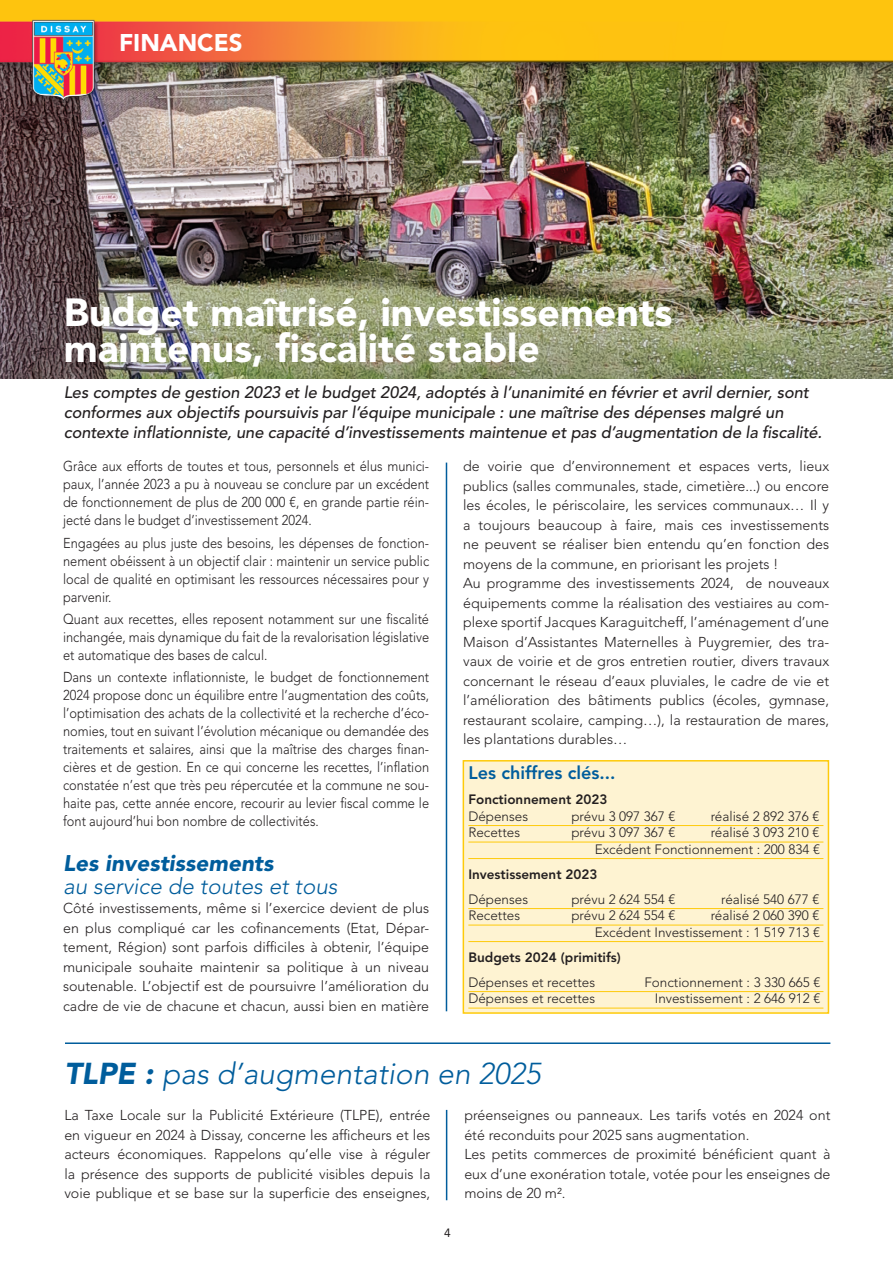
<style>
.page{position:relative;width:893px;height:1263px;background:#fff}
.page>*{position:absolute;margin:0;border:0;box-sizing:border-box;transform-origin:0 0}
.titre{font:900 39px/36px "Avenir LT Std";color:#fff}
.titre-2{font:italic 300 30px "Avenir LT Std";color:#005d9c}
.t1{font:900 24px "Avenir LT Std";color:#fff}
.titre-3{font:italic 300 22.5px/22.5px "Avenir LT Std";color:#005d9c}
.titre-4{font:800 18px "Avenir LT Std";color:#005d9c}
.Chapeaux{font:italic 500 16.5px/19.8px "Avenir LT Std";color:#231f20}
.txt_courant{font:300 14.25px/19.5px "Avenir LT Std";color:#231f20;text-align:justify}
.txt_courant-2{font:300 14.25px/18px "Avenir LT Std";color:#231f20;text-align:justify;scale:.9 1}
.titre-5{font:300 13.5px "Avenir LT Std";color:#231f20}
.titre-6{font:800 13.5px "Avenir LT Std";color:#231f20}
.t2{font:12px "Avenir LT Std";color:#231f20}
.s1{font-weight:900}
</style>
<div class="page">
<img style="left:0;top:129px;width:893px;height:250px">
<hr style="left:446px;top:463px;width:1px;height:548px;background:#005d9c">
<div style="left:463px;top:761px;width:365px;height:252px;background:#fef3d2"></div>
<hr style="left:468px;top:825px;width:355px;height:1px;background:#feca0a">
<hr style="left:468px;top:842px;width:355px;height:1px;background:#feca0a">
<hr style="left:468px;top:858px;width:355px;height:1px;background:#feca0a">
<hr style="left:468px;top:908px;width:355px;height:1px;background:#feca0a">
<hr style="left:468px;top:925px;width:355px;height:1px;background:#feca0a">
<hr style="left:468px;top:941px;width:355px;height:1px;background:#feca0a">
<hr style="left:468px;top:991px;width:355px;height:1px;background:#feca0a">
<hr style="left:468px;top:1008px;width:355px;height:1px;background:#feca0a">
<div style="left:463px;top:760px;width:366px;height:254px;border:2px solid #feca0a"></div>
<hr style="left:446px;top:1110px;width:1px;height:90px;background:#005d9c">
<hr style="left:65px;top:1042px;width:765px;height:2px;background:#005d9c">
<img style="left:0;top:0;width:893px;height:129px">
<p class="t1" style="left:119px;top:28px;width:125px">FINANCES</p>
<p class="titre" style="left:64px;top:294px;width:610px">Budget maîtrisé, investissements maintenus, fiscalité stable</p>
<p class="Chapeaux" style="left:64px;top:383px;width:760px">Les comptes de gestion 2023 et le budget 2024, adoptés à l’unanimité en février et avril dernier, sont conformes aux objectifs poursuivis par l’équipe municipale : une maîtrise des dépenses malgré un contexte inflationniste, une capacité d’investissements maintenue et pas d’augmentation de la fiscalité.</p>
<p class="txt_courant-2" style="left:63px;top:457px;width:408px">Grâce aux efforts de toutes et tous, personnels et élus munici&shy;paux, l’année 2023 a pu à nouveau se conclure par un excédent de fonctionnement de plus de 200 000 €, en grande partie réin&shy;jecté dans le budget d’investissement 2024.</p>
<p class="txt_courant-2" style="left:63px;top:534px;width:408px">Engagées au plus juste des besoins, les dépenses de fonction&shy;nement obéissent à un objectif clair : maintenir un service public local de qualité en optimisant les ressources nécessaires pour y parvenir.</p>
<p class="txt_courant-2" style="left:63px;top:610px;width:408px">Quant aux recettes, elles reposent notamment sur une fiscalité inchangée, mais dynamique du fait de la revalorisation législative et automatique des bases de calcul.</p>
<p class="txt_courant-2" style="left:63px;top:668px;width:408px">Dans un contexte inflationniste, le budget de fonctionnement 2024 propose donc un équilibre entre l’augmentation des coûts, l’optimisation des achats de la collectivité et la recherche d’éco&shy;nomies, tout en suivant l’évolution mécanique ou demandée des traitements et salaires, ainsi que la maîtrise des charges finan&shy;cières et de gestion. En ce qui concerne les recettes, l’inflation constatée n’est que très peu répercutée et la commune ne sou&shy;haite pas, cette année encore, recourir au levier fiscal comme le font aujourd’hui bon nombre de collectivités.</p>
<p class="titre-3" style="left:63px;top:852px;width:276px"><span class="s1">Les investissements<br></span>au service de toutes et tous</p>
<p class="txt_courant" style="left:63px;top:898px;width:368px">Côté investissements, même si l’exercice devient de plus en plus compliqué car les cofinancements (Etat, Dépar&shy;tement, Région) sont parfois difficiles à obtenir, l’équipe municipale souhaite maintenir sa politique à un niveau soutenable. L’objectif est de poursuivre l’amélioration du cadre de vie de chacune et chacun, aussi bien en matière</p>
<p class="txt_courant" style="left:463px;top:457px;width:368px">de voirie que d’environnement et espaces verts, lieux publics (salles communales, stade, cimetière...) ou encore les écoles, le périscolaire, les services communaux… Il y a toujours beaucoup à faire, mais ces investissements ne peuvent se réaliser bien entendu qu’en fonction des moyens de la commune, en priorisant les projets !</p>
<p class="txt_courant" style="left:463px;top:574px;width:368px">Au programme des investissements 2024, de nouveaux équipements comme la réalisation des vestiaires au com&shy;plexe sportif Jacques Karaguitcheff, l’aménagement d’une Maison d’Assistantes Maternelles à Puygremier, des tra&shy;vaux de voirie et de gros entretien routier, divers travaux concernant le réseau d’eaux pluviales, le cadre de vie et l’amélioration des bâtiments publics (écoles, gymnase, restaurant scolaire, camping…), la restauration de mares, les plantations durables…</p>
<p class="titre-4" style="left:468px;top:762px;width:149px">Les chiffres clés...</p>
<p class="titre-6" style="left:468px;top:792px;width:140px">Fonctionnement 2023</p>
<p class="titre-5" style="left:468px;top:808px;width:61px">Dépenses</p>
<p class="titre-5" style="left:571px;top:808px;width:105px">prévu 3 097 367 €</p>
<p class="titre-5" style="left:711px;top:808px;width:110px">réalisé 2 892 376 €</p>
<p class="titre-5" style="left:468px;top:825px;width:53px">Recettes</p>
<p class="titre-5" style="left:571px;top:825px;width:105px">prévu 3 097 367 €</p>
<p class="titre-5" style="left:711px;top:825px;width:110px">réalisé 3 093 210 €</p>
<p class="titre-5" style="left:595px;top:841px;width:227px">Excédent Fonctionnement : 200 834 €</p>
<p class="titre-6" style="left:468px;top:866px;width:131px">Investissement 2023</p>
<p class="titre-5" style="left:468px;top:891px;width:61px">Dépenses</p>
<p class="titre-5" style="left:571px;top:891px;width:105px">prévu 2 624 554 €</p>
<p class="titre-5" style="left:721px;top:891px;width:100px">réalisé 540 677 €</p>
<p class="titre-5" style="left:468px;top:908px;width:53px">Recettes</p>
<p class="titre-5" style="left:571px;top:908px;width:105px">prévu 2 624 554 €</p>
<p class="titre-5" style="left:711px;top:908px;width:110px">réalisé 2 060 390 €</p>
<p class="titre-5" style="left:595px;top:924px;width:227px">Excédent Investissement : 1 519 713 €</p>
<p class="titre-6" style="left:468px;top:949px;width:154px">Budgets 2024 (primitifs)</p>
<p class="titre-5" style="left:468px;top:974px;width:128px">Dépenses et recettes</p>
<p class="titre-5" style="left:644px;top:974px;width:178px">Fonctionnement : 3 330 665 €</p>
<p class="titre-5" style="left:468px;top:991px;width:128px">Dépenses et recettes</p>
<p class="titre-5" style="left:655px;top:991px;width:167px">Investissement : 2 646 912 €</p>
<p class="titre-2" style="left:64px;top:1056px;width:478px"><span class="s1">TLPE :</span> pas d’augmentation en 2025</p>
<p class="txt_courant" style="left:64px;top:1105px;width:368px">La Taxe Locale sur la Publicité Extérieure (TLPE), entrée en vigueur en 2024 à Dissay, concerne les afficheurs et les acteurs économiques. Rappelons qu’elle vise à réguler la présence des supports de publicité visibles depuis la voie publique et se base sur la superficie des enseignes,</p>
<p class="txt_courant" style="left:464px;top:1105px;width:368px">préenseignes ou panneaux. Les tarifs votés en 2024 ont été reconduits pour 2025 sans augmentation.</p>
<p class="txt_courant" style="left:464px;top:1144px;width:367px">Les petits commerces de proximité bénéficient quant à eux d’une exonération totale, votée pour les enseignes de moins de 20 m².</p>
<p class="t2" style="left:444px;top:1226px;width:8px">4</p>
</div>
